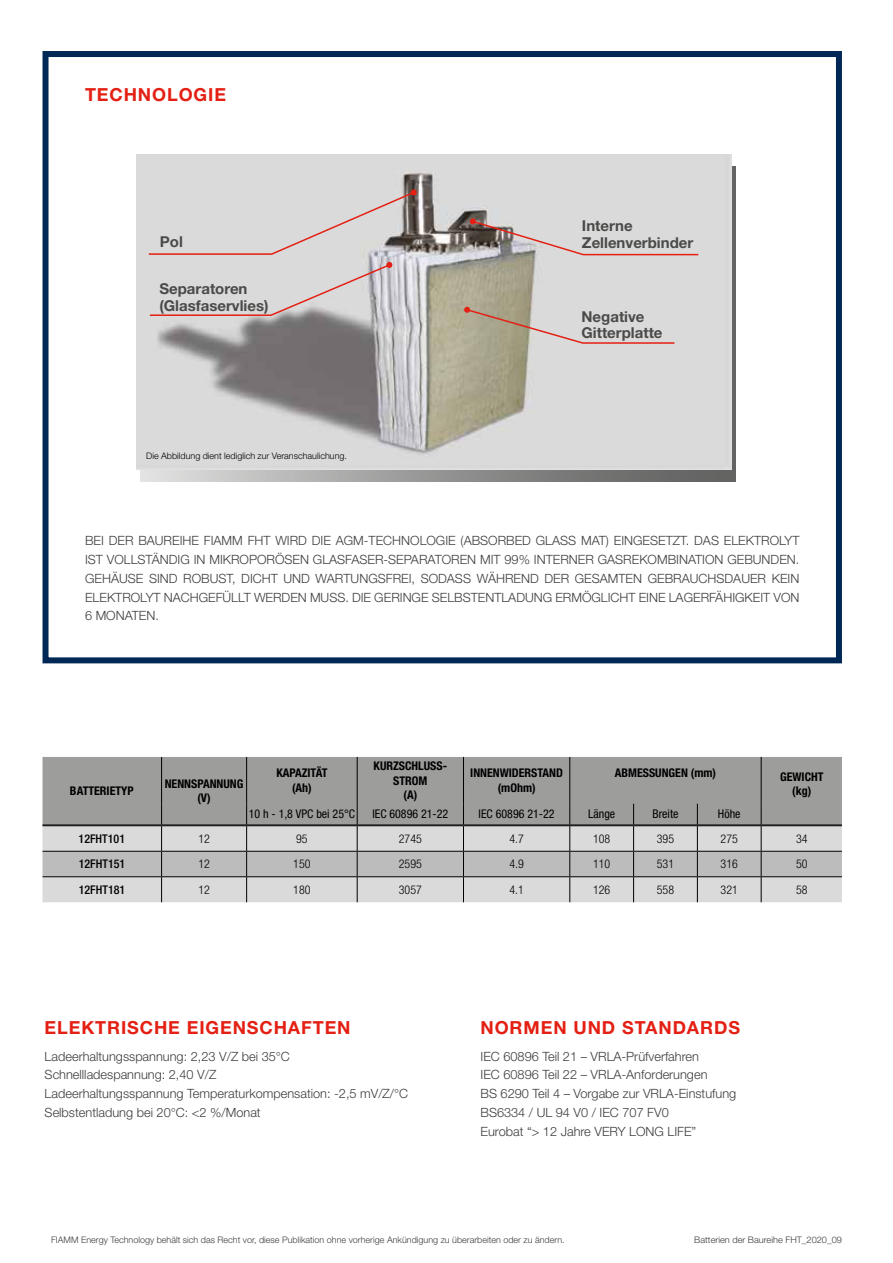
<style>
.page{position:relative;width:893px;height:1263px;background:#fff}
.page>*{position:absolute;margin:0;border:0;box-sizing:border-box;transform-origin:0 0}
.t1{font:700 18px "Helvetica Neue LT Std";letter-spacing:.05em;color:#e41f13}
.t2{font:700 15px/16.5px "Helvetica Neue LT Std";color:#4a4a49}
.t3{font:300 12.75px/18.8px "Helvetica Neue LT Std";color:#3c3c3b}
.t4{font:700 condensed 12px/14.4px "Helvetica Neue LT Std";color:#000;text-align:center}
.t5{font:300 condensed 12px "Helvetica Neue LT Std";color:#000}
.t6{font:condensed 12px "Helvetica Neue LT Std";color:#000}
.t7{font:500 condensed 12px "Helvetica Neue LT Std";color:#000}
.t8{font:300 9px "Helvetica Neue LT Std";color:#3c3c3b}
.t9{font:300 9px "Helvetica Neue LT Std";color:#000}
</style>
<div class="page">
<div style="left:43px;top:51px;width:799px;height:612px;border:6px solid #002856"></div>
<svg style="left:140px;top:167px;width:596px;height:315px;background:#969696"></svg>
<img style="left:136px;top:154px;width:596px;height:315px">
<svg style="left:148px;top:262px;width:244px;height:55px;background:#d6d0d0"></svg>
<svg style="left:470px;top:218px;width:230px;height:38px;background:#cac1c0"></svg>
<svg style="left:464px;top:307px;width:212px;height:37px;background:#cbc1b9"></svg>
<svg style="left:147px;top:189px;width:270px;height:67px;background:#d3cecd"></svg>
<div style="left:43px;top:757px;width:799px;height:47px;background:#9d9d9c"></div>
<hr style="left:161px;top:757px;width:1px;height:47px;background:#000">
<hr style="left:246px;top:757px;width:1px;height:47px;background:#000">
<hr style="left:357px;top:757px;width:1px;height:47px;background:#000">
<hr style="left:463px;top:757px;width:1px;height:47px;background:#000">
<hr style="left:569px;top:757px;width:1px;height:47px;background:#000">
<hr style="left:761px;top:757px;width:1px;height:47px;background:#000">
<svg style="left:43px;top:804px;width:799px;height:98px;background:#bdbdbd"></svg>
<hr style="left:43px;top:825px;width:119px;height:1px;background:#000">
<hr style="left:162px;top:825px;width:85px;height:1px;background:#000">
<hr style="left:247px;top:825px;width:110px;height:1px;background:#000">
<hr style="left:357px;top:825px;width:106px;height:1px;background:#000">
<hr style="left:463px;top:825px;width:107px;height:1px;background:#000">
<hr style="left:570px;top:825px;width:64px;height:1px;background:#000">
<hr style="left:634px;top:825px;width:63px;height:1px;background:#000">
<hr style="left:697px;top:825px;width:64px;height:1px;background:#000">
<hr style="left:761px;top:825px;width:81px;height:1px;background:#000">
<h1 class="t1" style="left:85px;top:84px;width:142px">TECHNOLOGIE</h1>
<p class="t2" style="left:160px;top:234px;width:25px">Pol</p>
<p class="t2" style="left:159px;top:281px;width:111px">Separatoren (Glasfaservlies)</p>
<p class="t9" style="left:146px;top:450px;width:202px">Die Abbildung dient lediglich zur Veranschaulichung.</p>
<p class="t2" style="left:582px;top:217px;width:113px">Interne<br>Zellenverbinder</p>
<p class="t2" style="left:581px;top:308px;width:83px">Negative<br>Gitterplatte</p>
<p class="t3" style="left:85px;top:531px;width:716px;text-align:justify">BEI DER BAUREIHE FIAMM FHT WIRD DIE AGM-TECHNOLOGIE (ABSORBED GLASS MAT) EINGESETZT. DAS ELEKTROLYT IST VOLLSTÄNDIG IN MIKROPORÖSEN GLASFASER-SEPARATOREN MIT 99% INTERNER GASREKOMBINATION GEBUNDEN.<br>GEHÄUSE SIND ROBUST, DICHT UND WARTUNGSFREI, SODASS WÄHREND DER GESAMTEN GEBRAUCHSDAUER KEIN ELEKTROLYT NACHGEFÜLLT WERDEN MUSS. DIE GERINGE SELBSTENTLADUNG ERMÖGLICHT EINE LAGERFÄHIGKEIT VON 6 MONATEN.</p>
<p class="t4" style="left:276px;top:766px;width:53px">KAPAZITÄT (Ah)</p>
<p class="t4" style="left:374px;top:759px;width:75px">KURZSCHLUSS-<br>STROM<br>(A)</p>
<p class="t4" style="left:470px;top:766px;width:94px">INNENWIDERSTAND (mOhm)</p>
<p class="t4" style="left:615px;top:766px;width:103px">ABMESSUNGEN (mm)</p>
<p class="t4" style="left:780px;top:769px;width:45px">GEWICHT (kg)</p>
<p class="t6" style="left:249px;top:807px;width:108px">10 h - 1,8 VPC bei 25°C</p>
<p class="t6" style="left:372px;top:807px;width:78px">IEC 60896 21-22</p>
<p class="t6" style="left:479px;top:807px;width:78px">IEC 60896 21-22</p>
<p class="t6" style="left:588px;top:807px;width:29px">Länge</p>
<p class="t6" style="left:652px;top:807px;width:27px">Breite</p>
<p class="t6" style="left:718px;top:807px;width:24px">Höhe</p>
<p class="t4" style="left:70px;top:783px;width:65px">BATTERIETYP</p>
<p class="t4" style="left:165px;top:776px;width:80px">NENNSPANNUNG (V)</p>
<p class="t7" style="left:79px;top:831px;width:48px">12FHT101</p>
<p class="t5" style="left:198px;top:832px;width:13px">12</p>
<p class="t5" style="left:296px;top:832px;width:13px">95</p>
<p class="t5" style="left:399px;top:832px;width:25px">2745</p>
<p class="t5" style="left:509px;top:832px;width:16px">4.7</p>
<p class="t5" style="left:593px;top:832px;width:19px">108</p>
<p class="t5" style="left:657px;top:832px;width:19px">395</p>
<p class="t5" style="left:721px;top:832px;width:19px">275</p>
<p class="t5" style="left:796px;top:832px;width:13px">34</p>
<p class="t7" style="left:79px;top:857px;width:48px">12FHT151</p>
<p class="t5" style="left:198px;top:857px;width:13px">12</p>
<p class="t5" style="left:293px;top:857px;width:19px">150</p>
<p class="t5" style="left:399px;top:857px;width:25px">2595</p>
<p class="t5" style="left:509px;top:857px;width:16px">4.9</p>
<p class="t5" style="left:593px;top:857px;width:19px">110</p>
<p class="t5" style="left:657px;top:857px;width:19px">531</p>
<p class="t5" style="left:721px;top:857px;width:19px">316</p>
<p class="t5" style="left:796px;top:857px;width:13px">50</p>
<p class="t7" style="left:79px;top:882px;width:48px">12FHT181</p>
<p class="t5" style="left:198px;top:883px;width:13px">12</p>
<p class="t5" style="left:293px;top:883px;width:19px">180</p>
<p class="t5" style="left:399px;top:883px;width:25px">3057</p>
<p class="t5" style="left:509px;top:883px;width:16px">4.1</p>
<p class="t5" style="left:593px;top:883px;width:19px">126</p>
<p class="t5" style="left:657px;top:883px;width:19px">558</p>
<p class="t5" style="left:721px;top:883px;width:19px">321</p>
<p class="t5" style="left:796px;top:883px;width:13px">58</p>
<h1 class="t1" style="left:45px;top:1016px;width:307px">ELEKTRISCHE EIGENSCHAFTEN</h1>
<p class="t3" style="left:45px;top:1046px;width:365px">Ladeerhaltungsspannung: 2,23 V/Z bei 35°C Schnellladespannung: 2,40 V/Z<br>Ladeerhaltungsspannung Temperaturkompensation: -2,5 mV/Z/°C Selbstentladung bei 20°C: &lt;2 %/Monat</p>
<h1 class="t1" style="left:480px;top:1016px;width:261px">NORMEN UND STANDARDS</h1>
<p class="t3" style="left:480px;top:1046px;width:257px">IEC 60896 Teil 21 – VRLA-Prüfverfahren<br>IEC 60896 Teil 22 – VRLA-Anforderungen<br>BS 6290 Teil 4 – Vorgabe zur VRLA-Einstufung BS6334 / UL 94 V0 / IEC 707 FV0<br>Eurobat “&gt; 12 Jahre VERY LONG LIFE”</p>
<p class="t8" style="left:51px;top:1234px;width:515px">FIAMM Energy Technology behält sich das Recht vor, diese Publikation ohne vorherige Ankündigung zu überarbeiten oder zu ändern.</p>
<p class="t8" style="left:694px;top:1234px;width:149px">Batterien der Baureihe FHT_2020_09</p>
</div>
